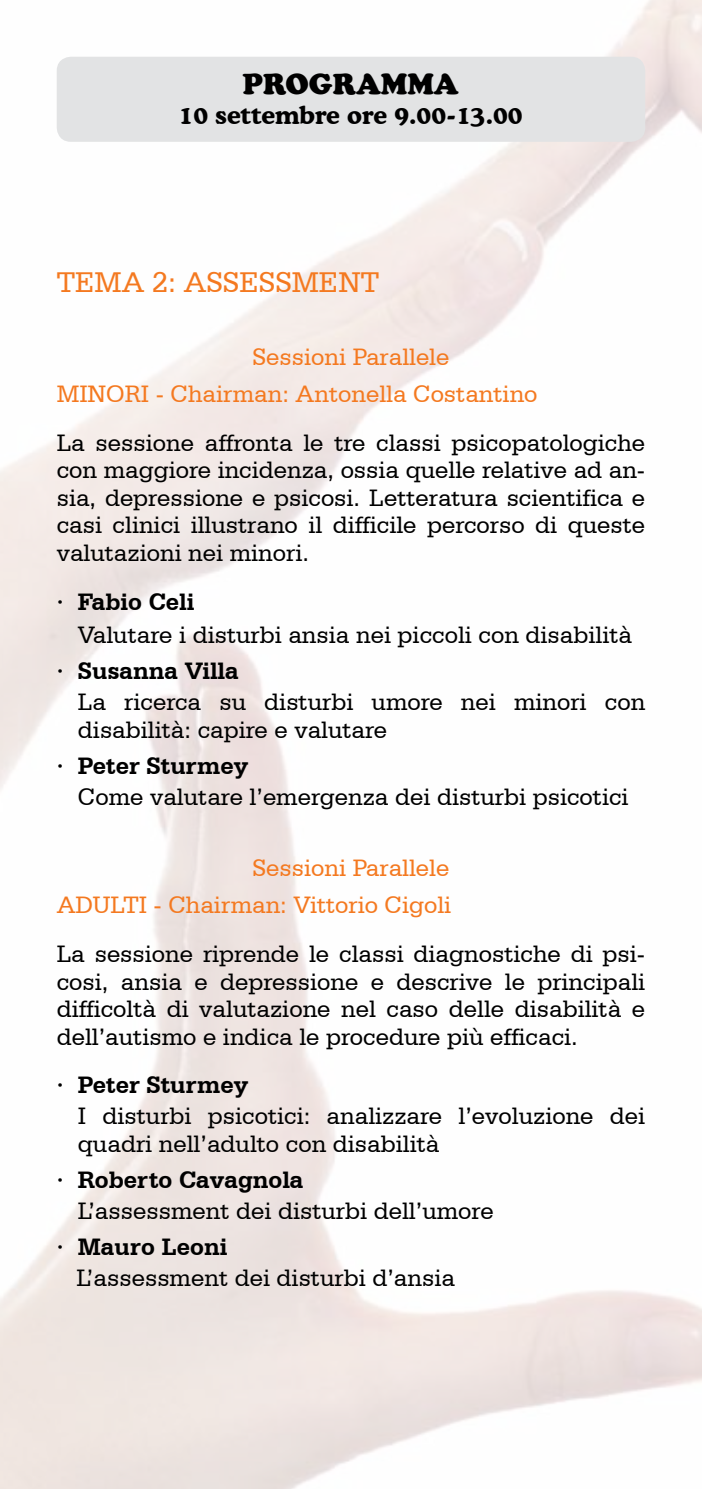
<style>
.page{position:relative;width:702px;height:1489px;background:#fff}
.page>*{position:absolute;margin:0;border:0;box-sizing:border-box;transform-origin:0 0}
.t1{font:30px "Serifa BT";color:#f47920}
.t2{font:900 30px "Cooper";color:#000}
.t3{font:25px/27.5px "Serifa BT";color:#000;text-align:justify}
.t4{font:25px/37px "Serifa BT";color:#f47920}
.t5{font:700 25px "Serifa BT";color:#000}
.t6{font:700 25px "Cooper BT";color:#000}
</style>
<div class="page">
<div style="left:57px;top:57px;width:588px;height:85px;background:#e2e3e4;border-radius:14px"></div>
<p class="t2" style="left:242px;top:67px;width:218px">PROGRAMMA</p>
<p class="t6" style="left:178px;top:100px;width:346px">10 settembre ore 9.00-13.00</p>
<p class="t1" style="left:57px;top:264px;width:324px">TEMA 2: ASSESSMENT</p>
<p class="t4" style="left:57px;top:338px;width:482px;text-indent:196px">Sessioni Parallele<br>MINORI - Chairman: Antonella Costantino</p>
<p class="t3" style="left:57px;top:428px;width:590px">La sessione affronta le tre classi psicopatologiche con maggiore incidenza, ossia quelle relative ad an&shy;sia, depressione e psicosi. Letteratura scientifica e casi clinici illustrano il difficile percorso di queste valutazioni nei minori.</p>
<p class="t5" style="left:57px;top:586px;width:139px">∙ Fabio Celi</p>
<p class="t3" style="left:78px;top:621px;width:555px">Valutare i disturbi ansia nei piccoli con disabilità</p>
<p class="t5" style="left:57px;top:655px;width:184px">∙ Susanna Villa</p>
<p class="t3" style="left:78px;top:688px;width:568px">La ricerca su disturbi umore nei minori con disabilità: capire e valutare</p>
<p class="t5" style="left:57px;top:750px;width:193px">∙ Peter Sturmey</p>
<p class="t3" style="left:78px;top:782px;width:552px">Come valutare l’emergenza dei disturbi psicotici</p>
<p class="t4" style="left:57px;top:849px;width:396px;text-align:right">Sessioni Parallele<br>ADULTI - Chairman: Vittorio Cigoli</p>
<p class="t3" style="left:57px;top:939px;width:590px">La sessione riprende le classi diagnostiche di psi&shy;cosi, ansia e depressione e descrive le principali difficoltà di valutazione nel caso delle disabilità e dell’autismo e indica le procedure più efficaci.</p>
<p class="t5" style="left:57px;top:1069px;width:193px">∙ Peter Sturmey</p>
<p class="t3" style="left:78px;top:1102px;width:568px">I disturbi psicotici: analizzare l’evoluzione dei quadri nell’adulto con disabilità</p>
<p class="t5" style="left:57px;top:1164px;width:248px">∙ Roberto Cavagnola</p>
<p class="t3" style="left:78px;top:1196px;width:417px">L’assessment dei disturbi dell’umore</p>
<p class="t5" style="left:57px;top:1231px;width:172px">∙ Mauro Leoni</p>
<p class="t3" style="left:76px;top:1263px;width:380px">L’assessment dei disturbi d’ansia</p>
</div>
